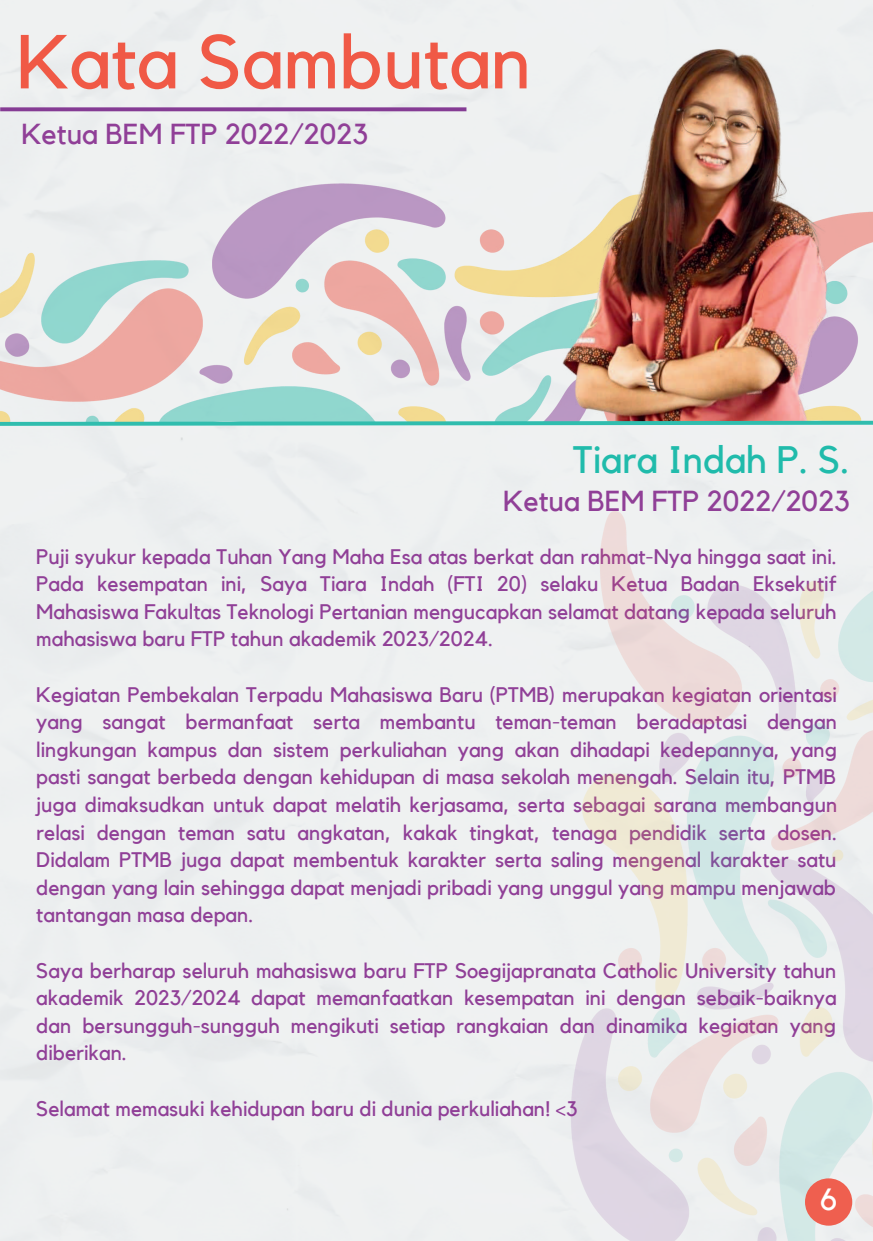
<style>
.page{position:relative;width:873px;height:1241px;background:#fff}
.page>*{position:absolute;margin:0;border:0;box-sizing:border-box;transform-origin:0 0}
.t1{font:75.42px "Kollektif";color:#f05946}
.t2{font:38.15px "Kollektif";color:#20bbab}
.t3{font:30.62px "Kollektif";color:#fff}
.t4{font:28.88px "Kollektif";color:#903f97}
.t5{font:21px/27.7px "Kollektif";color:#903f97;text-align:justify}
</style>
<div class="page">
<img style="left:0;top:170px;width:509px;height:249px">
<img style="left:509px;top:24px;width:364px;height:395px">
<svg style="left:0;top:419px;width:873px;height:10px"></svg>
<svg style="left:0;top:107px;width:466px;height:4px;background:#8e4b9c"></svg>
<img style="left:558px;top:501px;width:315px;height:739px">
<div style="left:805px;top:1178px;width:47px;height:47px;background:#ef5f4f;border-radius:50%"></div>
<h1 class="t1" style="left:17px;top:18px;width:516px">Kata Sambutan</h1>
<h3 class="t4" style="left:21px;top:117px;width:348px">Ketua BEM FTP 2022/2023</h3>
<h2 class="t2" style="left:573px;top:437px;width:278px">Tiara Indah P. S.</h2>
<h3 class="t4" style="left:503px;top:483px;width:348px">Ketua BEM FTP 2022/2023</h3>
<p class="t5" style="left:36px;top:542px;width:802px">Puji syukur kepada Tuhan Yang Maha Esa atas berkat dan rahmat-Nya hingga saat ini.<br>Pada kesempatan ini, Saya Tiara Indah (FTI 20) selaku Ketua Badan Eksekutif Mahasiswa Fakultas Teknologi Pertanian mengucapkan selamat datang kepada seluruh mahasiswa baru FTP tahun akademik 2023/2024.</p>
<p class="t5" style="left:36px;top:680px;width:802px">Kegiatan Pembekalan Terpadu Mahasiswa Baru (PTMB) merupakan kegiatan orientasi yang sangat bermanfaat serta membantu teman-teman beradaptasi dengan lingkungan kampus dan sistem perkuliahan yang akan dihadapi kedepannya, yang pasti sangat berbeda dengan kehidupan di masa sekolah menengah. Selain itu, PTMB juga dimaksudkan untuk dapat melatih kerjasama, serta sebagai sarana membangun relasi dengan teman satu angkatan, kakak tingkat, tenaga pendidik serta dosen.<br>Didalam PTMB juga dapat membentuk karakter serta saling mengenal karakter satu dengan yang lain sehingga dapat menjadi pribadi yang unggul yang mampu menjawab tantangan masa depan.</p>
<p class="t5" style="left:36px;top:956px;width:802px">Saya berharap seluruh mahasiswa baru FTP Soegijapranata Catholic University tahun akademik 2023/2024 dapat memanfaatkan kesempatan ini dengan sebaik-baiknya dan bersungguh-sungguh mengikuti setiap rangkaian dan dinamika kegiatan yang diberikan.</p>
<p class="t5" style="left:36px;top:1094px;width:543px">Selamat memasuki kehidupan baru di dunia perkuliahan! &lt;3</p>
<h3 class="t3" style="left:820px;top:1181px;width:19px">6</h3>
</div>
